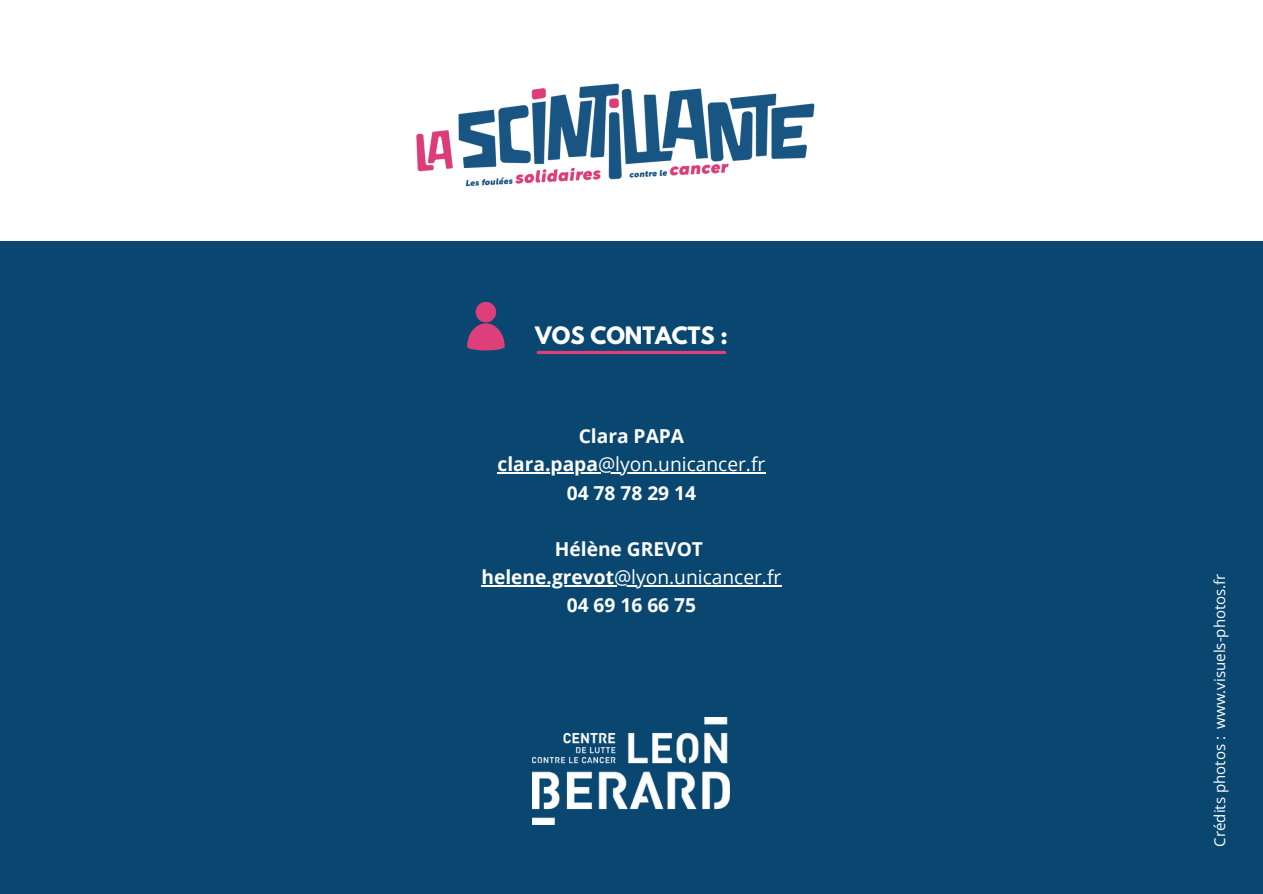
<style>
.page{position:relative;width:1263px;height:894px;background:#fff}
.page>*{position:absolute;margin:0;border:0;box-sizing:border-box;transform-origin:0 0}
.t1{font:700 21.15px "League Spartan";color:#fff}
.t2{font:19.2px "Open Sans";color:#fff}
.t3{font:700 19.2px "Open Sans";color:#fff}
.t4{font:15px "Open Sans";color:#fff}
.s1{font-weight:700}
</style>
<div class="page">
<img style="left:416px;top:83px;width:399px;height:104px">
<div style="left:0;top:241px;width:1263px;height:652px;background:#094770"></div>
<svg style="left:467px;top:302px;width:37px;height:48px"></svg>
<hr style="left:497px;top:472px;width:101px;height:1px;background:#fff">
<hr style="left:598px;top:472px;width:167px;height:1px;background:#fff">
<hr style="left:481px;top:585px;width:133px;height:1px;background:#fff">
<hr style="left:614px;top:585px;width:167px;height:1px;background:#fff">
<hr style="left:538px;top:351px;width:187px;height:3px;background:#dc3f7a">
<img style="left:533px;top:717px;width:197px;height:107px">
<p class="t1" style="left:535px;top:325px;width:194px">VOS CONTACTS :</p>
<h1 class="t3" style="left:579px;top:422px;width:107px">Clara PAPA</h1>
<h2 class="t2" style="left:497px;top:450px;width:269px"><span class="s1">clara.papa</span>@lyon.unicancer.fr</h2>
<h2 class="t3" style="left:567px;top:479px;width:131px">04 78 78 29 14</h2>
<h2 class="t3" style="left:555px;top:535px;width:150px">Hélène GREVOT</h2>
<p class="t2" style="left:481px;top:563px;width:301px"><span class="s1">helene.grevot</span>@lyon.unicancer.fr</p>
<p class="t3" style="left:567px;top:591px;width:131px">04 69 16 66 75</p>
<p class="t4" style="left:1209px;top:846px;width:274px;rotate:-90deg">Crédits photos : www.visuels-photos.fr</p>
</div>
